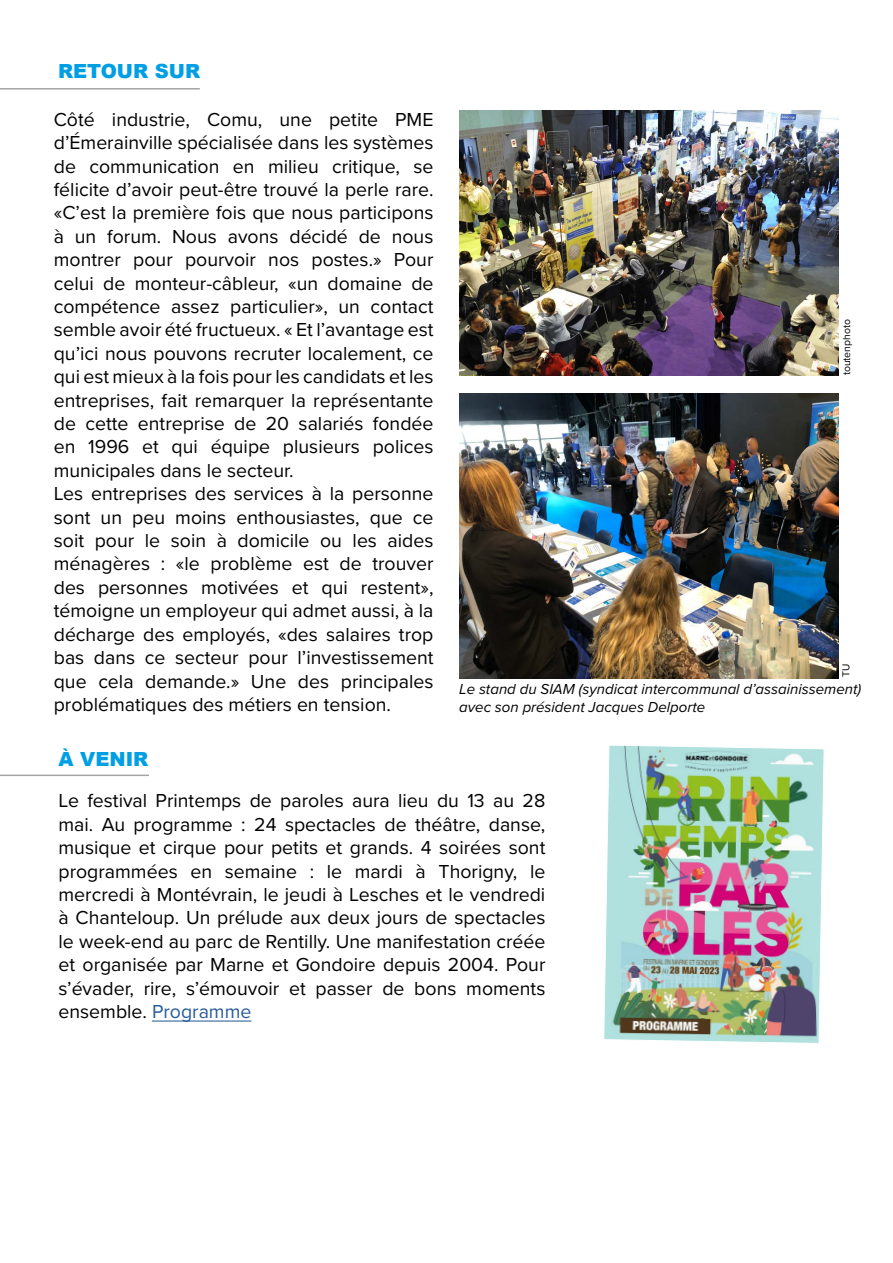
<style>
.page{position:relative;width:893px;height:1263px;background:#fff}
.page>*{position:absolute;margin:0;border:0;box-sizing:border-box;transform-origin:0 0}
.t1{font:19.5px/23.4px "Proxima Nova";color:#000}
.t2{font:900 19.5px "Arial";color:#009fe3}
.t3{font:italic 15px/18px "Proxima Nova";color:#000}
.t4{font:10.5px "Proxima Nova";color:#000}
.s1{color:#275b9b}
</style>
<div class="page">
<hr style="left:0;top:88px;width:200px;height:2px;background:#a6a5a5">
<img style="left:459px;top:394px;width:380px;height:285px">
<img style="left:459px;top:110px;width:380px;height:265px">
<hr style="left:0;top:774px;width:149px;height:2px;background:#a6a5a5">
<img style="left:604px;top:745px;width:220px;height:298px">
<hr style="left:152px;top:1020px;width:99px;height:1px;background:#275b9b">
<p class="t2" style="left:58px;top:57px;width:144px">RETOUR SUR</p>
<p class="t1" style="left:54px;top:107px;width:381px">Côté industrie, Comu, une petite PME d’Émerainville spécialisée dans les systèmes de communication en milieu critique, se félicite d’avoir peut-être trouvé la perle rare. «C’est la première fois que nous participons à un forum. Nous avons décidé de nous montrer pour pourvoir nos postes.» Pour celui de monteur-câbleur, «un domaine de compétence assez particulier», un contact semble avoir été fructueux. « Et l’avantage est qu’ici nous pouvons recruter localement, ce qui est mieux à la fois pour les candidats et les entreprises, fait remarquer la représentante de cette entreprise de 20 salariés fondée en 1996 et qui équipe plusieurs polices municipales dans le secteur.<br>Les entreprises des services à la personne sont un peu moins enthousiastes, que ce soit pour le soin à domicile ou les aides ménagères : «le problème est de trouver des personnes motivées et qui restent», témoigne un employeur qui admet aussi, à la décharge des employés, «des salaires trop bas dans ce secteur pour l’investissement que cela demande.» Une des principales problématiques des métiers en tension.</p>
<p class="t2" style="left:59px;top:744px;width:91px">À VENIR</p>
<p class="t4" style="left:839px;top:375px;width:58px;rotate:-90deg">toutenphoto</p>
<p class="t4" style="left:838px;top:677px;width:15px;rotate:-90deg">TU</p>
<p class="t3" style="left:459px;top:679px;width:403px">Le stand du SIAM (syndicat intercommunal d’assainissement) avec son président Jacques Delporte</p>
<p class="t1" style="left:59px;top:788px;width:488px;text-align:justify">Le festival Printemps de paroles aura lieu du 13 au 28 mai. Au programme : 24 spectacles de théâtre, danse, musique et cirque pour petits et grands. 4 soirées sont programmées en semaine : le mardi à Thorigny, le mercredi à Montévrain, le jeudi à Lesches et le vendredi à Chanteloup. Un prélude aux deux jours de spectacles le week-end au parc de Rentilly. Une manifestation créée et organisée par Marne et Gondoire depuis 2004. Pour s’évader, rire, s’émouvoir et passer de bons moments ensemble. <span class="s1">Programme</span></p>
</div>
